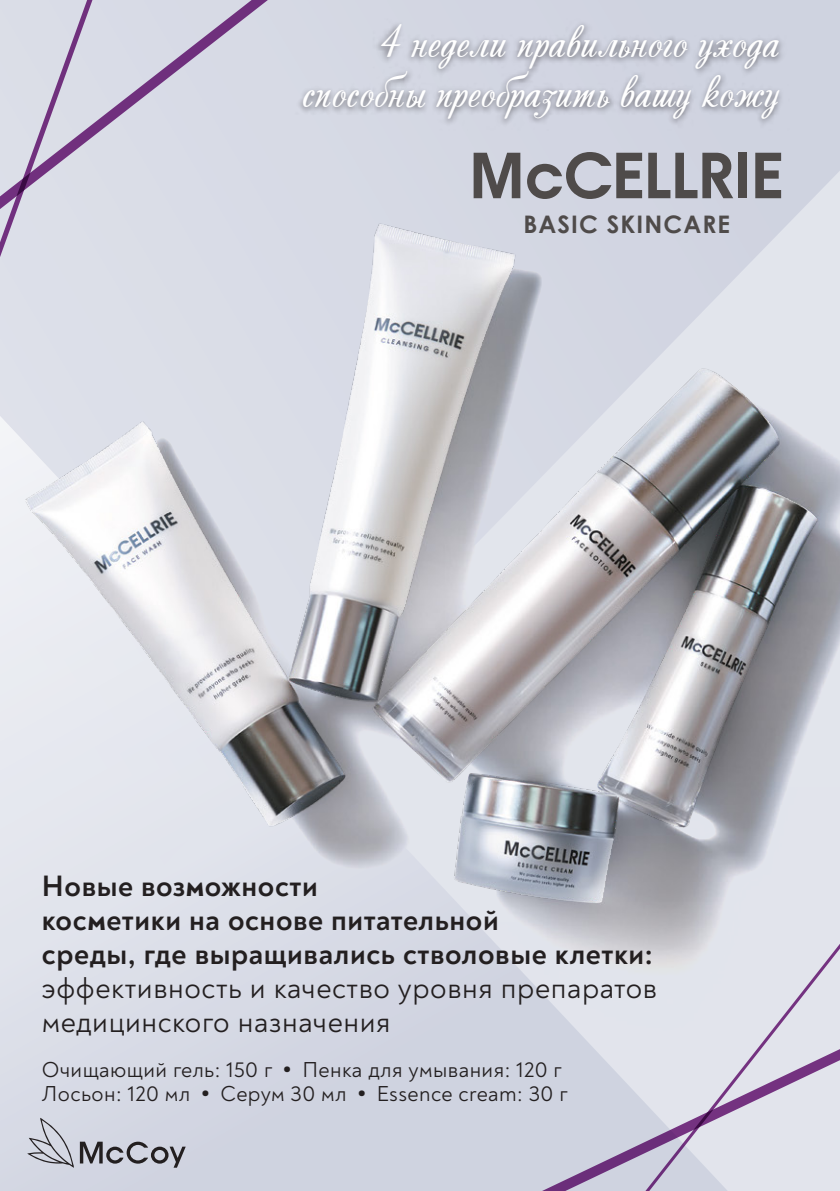
<style>
.page{position:relative;width:840px;height:1191px;background:#fff}
.page>*{position:absolute;margin:0;border:0;box-sizing:border-box;transform-origin:0 0}
.t1{font:54px/50px "Andantinoscript";color:#fff;text-align:right;scale:.9 1}
.t2{font:700 30px/34px "Noah";letter-spacing:.02em;color:#231f20}
.t3{font:30px/34px "Noah";letter-spacing:.02em;color:#231f20}
.t4{font:700 24.2px "Century Gothic";letter-spacing:.045em;color:#4f4b4a}
.t5{font:22px/24px "Noah";letter-spacing:.02em;color:#231f20}
.s1{font-weight:900}
</style>
<div class="page">
<img style="left:0;top:0;width:839px;height:1191px">
<svg style="left:591px;top:787px;width:248px;height:143px"></svg>
<svg style="left:432px;top:930px;width:407px;height:261px"></svg>
<div style="left:101px;top:0;width:238px;height:291px;background:#d8dbe7"></div>
<svg style="left:0;top:0;width:101px;height:391px"></svg>
<svg style="left:473px;top:153px;width:47px;height:45px"></svg>
<svg style="left:526px;top:152px;width:115px;height:47px"></svg>
<svg style="left:648px;top:153px;width:84px;height:45px"></svg>
<div style="left:737px;top:153px;width:9px;height:45px;background:#4f4b4a"></div>
<svg style="left:754px;top:153px;width:26px;height:45px"></svg>
<img style="left:213px;top:2px;width:578px;height:134px">
<svg style="left:27px;top:1117px;width:47px;height:50px"></svg>
<svg style="left:80px;top:1141px;width:106px;height:26px"></svg>
<h1 class="t1" style="left:302px;top:13px;width:531px">4 недели правильного ухода способны преобразить вашу кожу</h1>
<p class="t4" style="left:523px;top:206px;width:208px">BASIC SKINCARE</p>
<p class="t2" style="left:42px;top:868px;width:612px">Новые возможности<br>косметики на основе питательной<br>среды, где выращивались стволовые клетки:</p>
<p class="t3" style="left:42px;top:971px;width:616px">эффективность и качество уровня препаратов медицинского назначения</p>
<p class="t5" style="left:42px;top:1058px;width:527px">Очищающий гель: 150 г <span class="s1">•</span> Пенка для умывания: 120 г<br>Лосьон: 120 мл <span class="s1">•</span> Серум 30 мл <span class="s1">•</span> Essence cream: 30 г</p>
</div>
